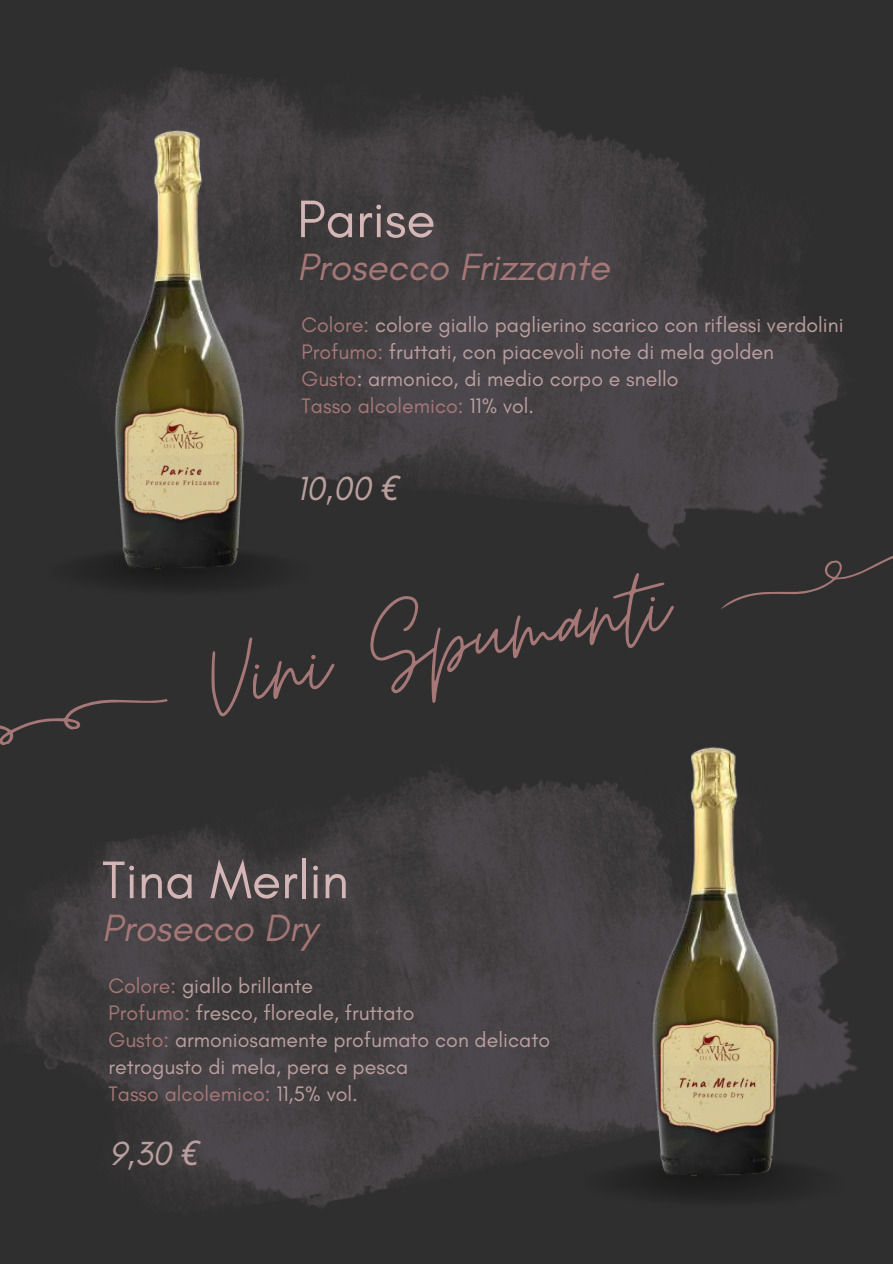
<style>
.page{position:relative;width:893px;height:1264px;background:#fff}
.page>*{position:absolute;margin:0;border:0;box-sizing:border-box;transform-origin:0 0}
.t1{font:116.85px "Moon Time";color:#a67777}
.t2{font:53.7px "Glacial Indifference";color:#d4b6b6}
.t3{font:italic 38.7px "Glacial Indifference";color:#a67777}
.t4{font:italic 34.05px "Glacial Indifference";color:#bb9f9f}
.t5{font:21.3px/27px "Glacial Indifference";color:#bb9f9f}
.s1{color:#a67777}
.s2{font-family:"Noto Sans"}
</style>
<div class="page">
<div style="left:0;top:0;width:892px;height:1263px;background:#302f2f"></div>
<svg style="left:721px;top:556px;width:171px;height:53px"></svg>
<img style="left:0;top:699px;width:479px;height:509px">
<img style="left:123px;top:68px;width:749px;height:493px">
<img style="left:35px;top:104px;width:386px;height:483px">
<img style="left:87px;top:370px;width:185px;height:185px">
<img style="left:479px;top:747px;width:378px;height:451px">
<img style="left:622px;top:981px;width:187px;height:187px">
<h2 class="t2" style="left:297px;top:186px;width:140px">Parise</h2>
<h3 class="t3" style="left:297px;top:243px;width:314px">Prosecco Frizzante</h3>
<p class="t5" style="left:301px;top:311px;width:543px"><span class="s1">Colore:</span> colore giallo paglierino scarico con riflessi verdolini <span class="s1">Profumo:</span> fruttati, con piacevoli note di mela golden<br><span class="s1">Gusto</span>: armonico, di medio corpo e snello<br><span class="s1">Tasso alcolemico:</span> 11% vol.</p>
<h3 class="t4" style="left:296px;top:467px;width:104px">10,00 <span class="s2">€</span></h3>
<h1 class="t1" style="left:198px;top:614px;width:465px;rotate:-10deg">Vini Spumanti</h1>
<h2 class="t2" style="left:102px;top:847px;width:248px">Tina Merlin</h2>
<h3 class="t3" style="left:102px;top:904px;width:217px">Prosecco Dry</h3>
<p class="t5" style="left:108px;top:971px;width:443px"><span class="s1">Colore:</span> giallo brillante<br><span class="s1">Profumo:</span> fresco, floreale, fruttato<br><span class="s1">Gusto:</span> armoniosamente profumato con delicato retrogusto di mela, pera e pesca<br><span class="s1">Tasso alcolemico:</span> 11,5% vol.</p>
<h3 class="t4" style="left:109px;top:1132px;width:91px">9,30 <span class="s2">€</span></h3>
</div>
